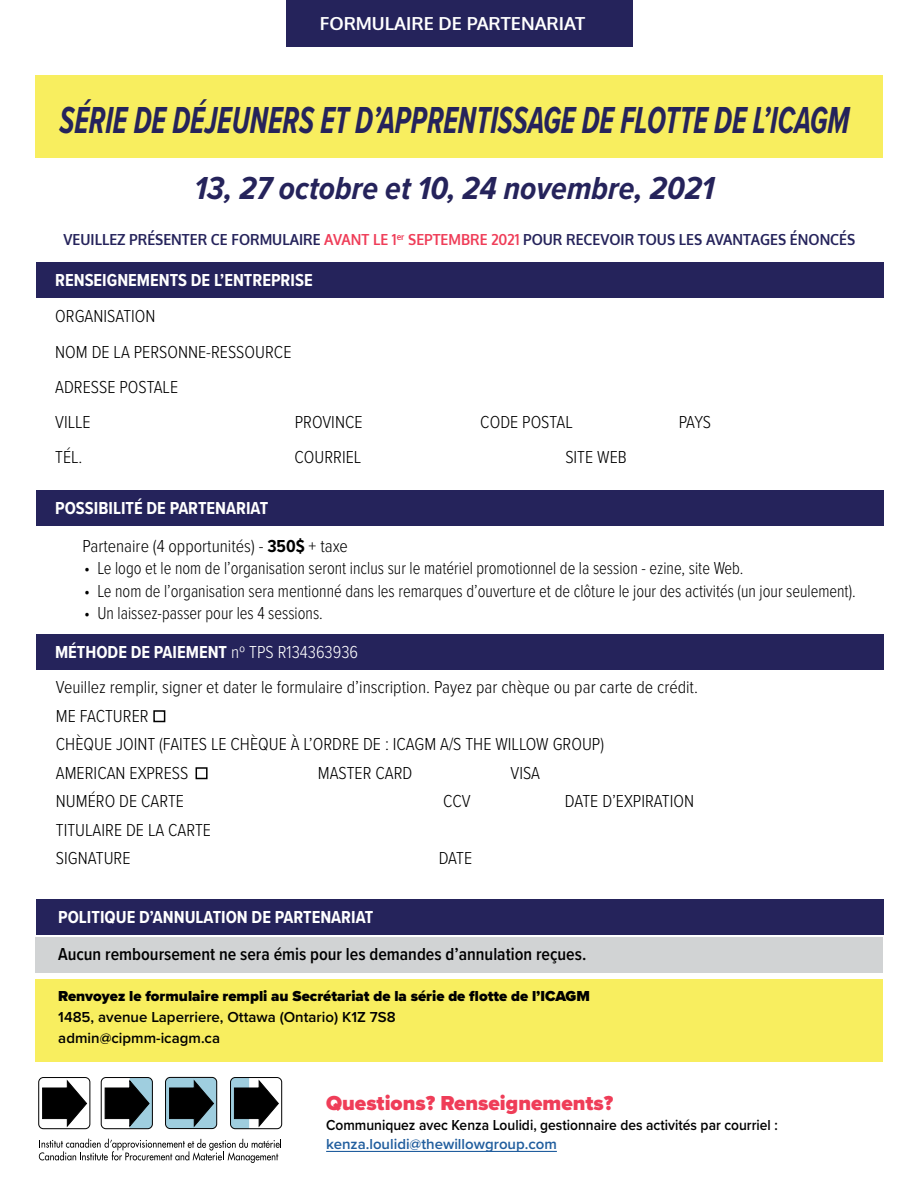
<style>
.page{position:relative;width:918px;height:1188px;background:#fff}
.page>*{position:absolute;margin:0;border:0;box-sizing:border-box;transform-origin:0 0}
.t1{font:italic 700 39px "Proxima Nova Cond";color:#25235b;scale:.77 1}
.t2{font:italic 700 33px "Proxima Nova Cond";color:#25235b}
.t3{font:900 21px "Proxima Nova";color:#ef3d58}
.t4{font:300 18px/28.5px "Proxima Nova Cond";color:#000}
.t5{font:300 18px "Proxima Nova Cond";color:#000;scale:.92 1}
.t6{font:700 18px "Proxima Nova Cond";color:#fff}
.t7{font:600 18px "Proxima Nova Cond";color:#000}
.t8{font:700 18px "Oxygen";color:#fff}
.t9{font:700 15.3px "Oxygen";color:#25235b;scale:.92 1}
.t10{font:900 15px "Proxima Nova";color:#000}
.t11{font:600 15px "Proxima Nova";color:#000;scale:.92 1}
.t12{font:600 15px/21px "Proxima Nova";color:#000}
.t13{font:600 15px "Proxima Nova";color:#215e9e}
.s1{color:#ef3d58}
.s2{font-weight:700}
.s3{font-weight:300}
</style>
<div class="page">
<div style="left:36px;top:490px;width:847px;height:36px;background:#25235b"></div>
<div style="left:36px;top:262px;width:847px;height:35px;background:#25235b"></div>
<div style="left:287px;top:0;width:346px;height:46px;background:#25235b"></div>
<div style="left:36px;top:937px;width:847px;height:35px;background:#d1d3d4"></div>
<div style="left:36px;top:980px;width:847px;height:82px;background:#f8ee5f"></div>
<div style="left:36px;top:899px;width:847px;height:35px;background:#25235b"></div>
<div style="left:36px;top:634px;width:847px;height:35px;background:#25235b"></div>
<div style="left:196px;top:767px;width:12px;height:12px;border:2px solid #000"></div>
<div style="left:153px;top:710px;width:12px;height:12px;border:2px solid #000"></div>
<hr style="left:326px;top:1151px;width:231px;height:1px;background:#215e9e">
<div style="left:101px;top:1078px;width:51px;height:51px;background:linear-gradient(to bottom,#fff,#fff);border-radius:5px"></div>
<div style="left:39px;top:1077px;width:51px;height:52px;border:1px solid #000;border-radius:5px"></div>
<svg style="left:43px;top:1081px;width:44px;height:45px"></svg>
<div style="left:101px;top:1077px;width:52px;height:52px;border:1px solid #000;border-radius:5px"></div>
<svg style="left:105px;top:1078px;width:47px;height:51px"></svg>
<div style="left:230px;top:1077px;width:52px;height:52px;border:1px solid #000;border-radius:5px"></div>
<svg style="left:231px;top:1078px;width:47px;height:51px"></svg>
<div style="left:166px;top:1077px;width:51px;height:52px;background:#9fcedf;border-radius:5px"></div>
<div style="left:165px;top:1077px;width:52px;height:52px;border:1px solid #000;border-radius:5px"></div>
<svg style="left:170px;top:1081px;width:44px;height:45px"></svg>
<svg style="left:39px;top:1139px;width:242px;height:24px"></svg>
<div style="left:36px;top:75px;width:847px;height:83px;background:#f8ee5f"></div>
<p class="t8" style="left:320px;top:13px;width:267px">FORMULAIRE DE PARTENARIAT</p>
<h1 class="t1" style="left:59px;top:92px;width:1028px">SÉRIE DE DÉJEUNERS ET D’APPRENTISSAGE DE FLOTTE DE L’ICAGM</h1>
<h2 class="t2" style="left:195px;top:164px;width:521px">13, 27 octobre et 10, 24 novembre, 2021</h2>
<p class="t9" style="left:64px;top:230px;width:862px">VEUILLEZ PRÉSENTER CE FORMULAIRE <span class="s1">AVANT LE 1</span><sup>er</sup> <span class="s1">SEPTEMBRE 2021</span> POUR RECEVOIR TOUS LES AVANTAGES ÉNONCÉS</p>
<p class="t6" style="left:55px;top:267px;width:259px">RENSEIGNEMENTS DE L’ENTREPRISE</p>
<p class="t4" style="left:55px;top:298px;width:238px;line-height:35.2px">ORGANISATION<br>NOM DE LA PERSONNE-RESSOURCE<br>ADRESSE POSTALE<br>VILLE</p>
<p class="t4" style="left:295px;top:407px;width:69px">PROVINCE</p>
<p class="t4" style="left:480px;top:407px;width:94px">CODE POSTAL</p>
<p class="t4" style="left:679px;top:407px;width:34px">PAYS</p>
<p class="t4" style="left:55px;top:442px;width:29px">TÉL.</p>
<p class="t4" style="left:294px;top:442px;width:68px">COURRIEL</p>
<p class="t4" style="left:565px;top:442px;width:63px">SITE WEB</p>
<p class="t6" style="left:55px;top:495px;width:215px">POSSIBILITÉ DE PARTENARIAT</p>
<p class="t4" style="left:82px;top:531px;width:267px">Partenaire (4 opportunités) - <span class="s2">350$</span> + taxe</p>
<p class="t5" style="left:84px;top:555px;width:718px">• Le logo et le nom de l’organisation seront inclus sur le matériel promotionnel de la session - ezine, site Web.</p>
<p class="t5" style="left:84px;top:578px;width:840px">• Le nom de l’organisation sera mentionné dans les remarques d’ouverture et de clôture le jour des activités (un jour seulement).</p>
<p class="t5" style="left:84px;top:600px;width:261px">• Un laissez-passer pour les 4 sessions.</p>
<p class="t6" style="left:55px;top:638px;width:305px">MÉTHODE DE PAIEMENT <span class="s3">nº TPS R134363936</span></p>
<p class="t4" style="left:56px;top:672px;width:644px">Veuillez remplir, signer et dater le formulaire d’inscription. Payez par chèque ou par carte de crédit.<br>ME FACTURER<br>CHÈQUE JOINT (FAITES LE CHÈQUE À L’ORDRE DE : ICAGM A/S THE WILLOW GROUP)<br>AMERICAN EXPRESS</p>
<p class="t4" style="left:318px;top:758px;width:96px">MASTER CARD</p>
<p class="t4" style="left:511px;top:758px;width:31px">VISA</p>
<p class="t4" style="left:56px;top:786px;width:130px">NUMÉRO DE CARTE</p>
<p class="t4" style="left:443px;top:786px;width:29px">CCV</p>
<p class="t4" style="left:565px;top:786px;width:131px">DATE D’EXPIRATION</p>
<p class="t4" style="left:56px;top:815px;width:157px">TITULAIRE DE LA CARTE<br>SIGNATURE</p>
<p class="t4" style="left:439px;top:843px;width:35px">DATE</p>
<p class="t6" style="left:58px;top:904px;width:317px">POLITIQUE D’ANNULATION DE PARTENARIAT</p>
<p class="t7" style="left:58px;top:941px;width:530px">Aucun remboursement ne sera émis pour les demandes d’annulation reçues.</p>
<p class="t10" style="left:58px;top:985px;width:533px">Renvoyez le formulaire rempli au Secrétariat de la série de flotte de l’ICAGM</p>
<p class="t12" style="left:58px;top:1006px;width:339px">1485, avenue Laperriere, Ottawa (Ontario) K1Z 7S8 admin@cipmm-icagm.ca</p>
<p class="t3" style="left:326px;top:1088px;width:289px">Questions? Renseignements?</p>
<p class="t11" style="left:326px;top:1114px;width:492px">Communiquez avec Kenza Loulidi, gestionnaire des activités par courriel :</p>
<p class="t13" style="left:326px;top:1133px;width:232px">kenza.loulidi@thewillowgroup.com</p>
</div>
